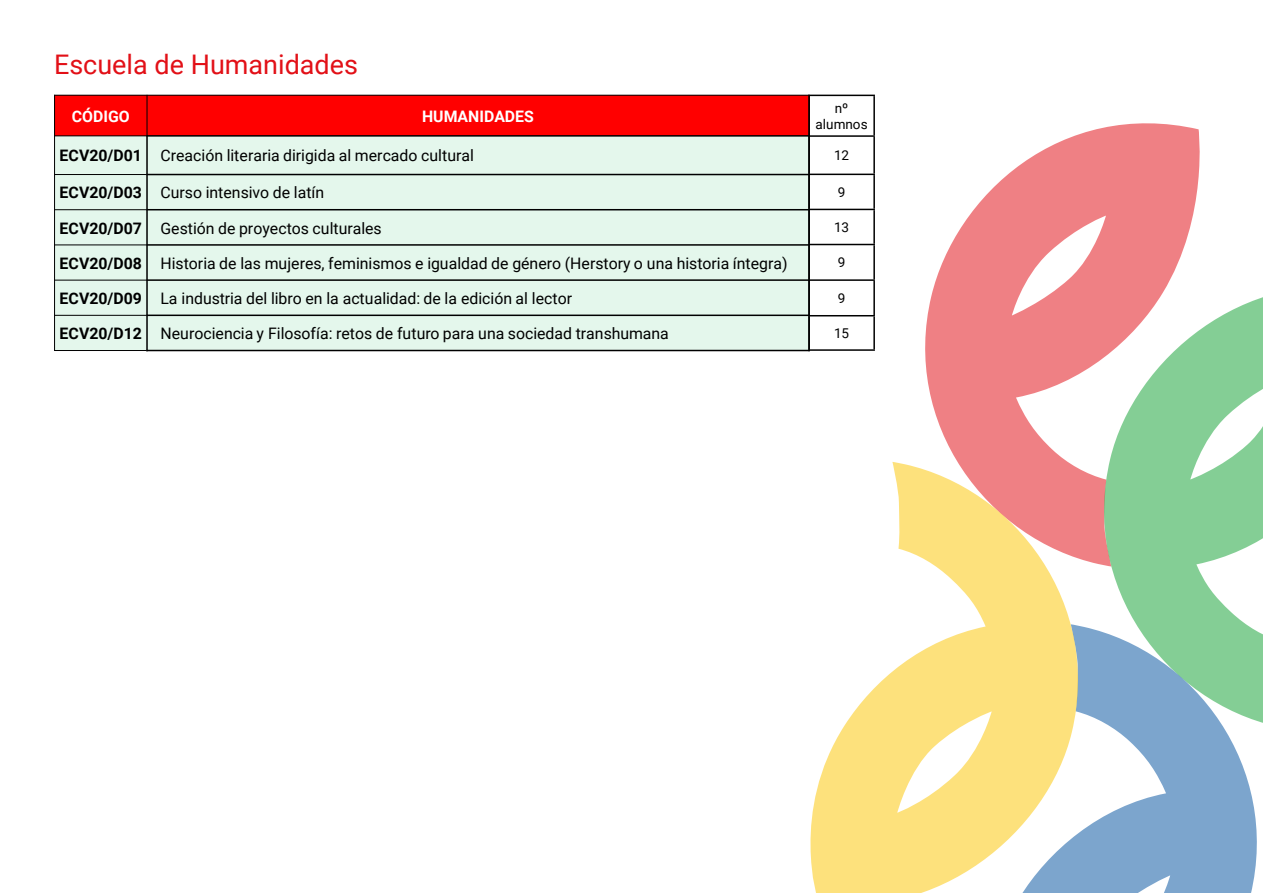
<style>
.page{position:relative;width:1263px;height:893px;background:#fff}
.page>*{position:absolute;margin:0;border:0;box-sizing:border-box;transform-origin:0 0}
.t1{font:27px "Roboto";color:#e21017}
.t2{font:15.9px "Roboto";color:#000}
.t3{font:700 15.9px "Roboto";color:#fff}
.t4{font:13.5px/16.2px "Roboto";color:#000;text-align:center}
.s1{font-weight:700}
</style>
<div class="page">
<div style="left:55px;top:95px;width:92px;height:41px;background:#f00"></div>
<div style="left:147px;top:95px;width:662px;height:41px;background:#f00"></div>
<div style="left:55px;top:136px;width:92px;height:39px;background:#e4f7ec"></div>
<div style="left:147px;top:136px;width:662px;height:39px;background:#e4f7ec"></div>
<div style="left:55px;top:175px;width:92px;height:35px;background:#e4f7ec"></div>
<div style="left:147px;top:175px;width:662px;height:35px;background:#e4f7ec"></div>
<div style="left:55px;top:210px;width:92px;height:35px;background:#e4f7ec"></div>
<div style="left:147px;top:210px;width:662px;height:35px;background:#e4f7ec"></div>
<div style="left:55px;top:245px;width:92px;height:35px;background:#e4f7ec"></div>
<div style="left:147px;top:245px;width:662px;height:35px;background:#e4f7ec"></div>
<div style="left:55px;top:280px;width:92px;height:35px;background:#e4f7ec"></div>
<div style="left:147px;top:280px;width:662px;height:35px;background:#e4f7ec"></div>
<div style="left:55px;top:315px;width:92px;height:35px;background:#e4f7ec"></div>
<div style="left:147px;top:315px;width:662px;height:35px;background:#e4f7ec"></div>
<hr style="left:147px;top:95px;width:1px;height:40px;background:#000">
<hr style="left:146px;top:135px;width:2px;height:216px;background:#000">
<hr style="left:54px;top:135px;width:92px;height:1px;background:#000">
<hr style="left:146px;top:135px;width:664px;height:2px;background:#000">
<hr style="left:54px;top:174px;width:92px;height:1px;background:#000">
<hr style="left:146px;top:174px;width:664px;height:1px;background:#000">
<hr style="left:54px;top:209px;width:92px;height:1px;background:#000">
<hr style="left:146px;top:209px;width:664px;height:1px;background:#000">
<hr style="left:54px;top:245px;width:92px;height:1px;background:#000">
<hr style="left:146px;top:244px;width:664px;height:2px;background:#000">
<hr style="left:54px;top:280px;width:92px;height:1px;background:#000">
<hr style="left:146px;top:279px;width:664px;height:2px;background:#000">
<hr style="left:54px;top:315px;width:92px;height:1px;background:#000">
<hr style="left:146px;top:315px;width:664px;height:1px;background:#000">
<hr style="left:54px;top:95px;width:1px;height:256px;background:#000">
<hr style="left:54px;top:95px;width:755px;height:1px;background:#000">
<hr style="left:54px;top:350px;width:92px;height:1px;background:#000">
<hr style="left:146px;top:350px;width:664px;height:1px;background:#000">
<svg style="left:925px;top:123px;width:275px;height:339px;fill:#ef8084"></svg>
<svg style="left:1080px;top:268px;width:183px;height:356px;fill:#84ce95"></svg>
<svg style="left:1102px;top:624px;width:161px;height:269px;fill:#7ca5cd"></svg>
<svg style="left:810px;top:462px;width:292px;height:431px;fill:#fde17c"></svg>
<hr style="left:808px;top:95px;width:67px;height:1px;background:#000">
<hr style="left:808px;top:96px;width:2px;height:39px;background:#000">
<hr style="left:873px;top:96px;width:2px;height:39px;background:#000">
<hr style="left:808px;top:135px;width:67px;height:2px;background:#000">
<hr style="left:808px;top:137px;width:2px;height:37px;background:#000">
<hr style="left:873px;top:137px;width:2px;height:37px;background:#000">
<hr style="left:808px;top:174px;width:67px;height:1px;background:#000">
<hr style="left:808px;top:175px;width:2px;height:34px;background:#000">
<hr style="left:873px;top:175px;width:2px;height:34px;background:#000">
<hr style="left:808px;top:209px;width:67px;height:1px;background:#000">
<hr style="left:808px;top:210px;width:2px;height:34px;background:#000">
<hr style="left:873px;top:210px;width:2px;height:34px;background:#000">
<hr style="left:808px;top:244px;width:67px;height:1px;background:#000">
<hr style="left:808px;top:245px;width:2px;height:34px;background:#000">
<hr style="left:873px;top:245px;width:2px;height:34px;background:#000">
<hr style="left:808px;top:279px;width:67px;height:2px;background:#000">
<hr style="left:808px;top:281px;width:2px;height:34px;background:#000">
<hr style="left:873px;top:281px;width:2px;height:34px;background:#000">
<hr style="left:808px;top:315px;width:67px;height:1px;background:#000">
<hr style="left:808px;top:316px;width:2px;height:33px;background:#000">
<hr style="left:873px;top:316px;width:2px;height:33px;background:#000">
<hr style="left:808px;top:349px;width:67px;height:2px;background:#000">
<h1 class="t1" style="left:54px;top:46px;width:306px">Escuela de Humanidades</h1>
<p class="t3" style="left:72px;top:105px;width:60px">CÓDIGO</p>
<p class="t3" style="left:422px;top:105px;width:113px">HUMANIDADES</p>
<p class="t2" style="left:60px;top:145px;width:416px"><span class="s1">ECV20/D01</span> Creación literaria dirigida al mercado cultural</p>
<p class="t2" style="left:60px;top:182px;width:266px"><span class="s1">ECV20/D03</span> Curso intensivo de latín</p>
<p class="t2" style="left:60px;top:217px;width:323px"><span class="s1">ECV20/D07</span> Gestión de proyectos culturales</p>
<p class="t2" style="left:60px;top:252px;width:729px"><span class="s1">ECV20/D08</span> Historia de las mujeres, feminismos e igualdad de género (Herstory o una historia íntegra)</p>
<p class="t2" style="left:60px;top:287px;width:514px"><span class="s1">ECV20/D09</span> La industria del libro en la actualidad: de la edición al lector</p>
<p class="t2" style="left:60px;top:322px;width:611px"><span class="s1">ECV20/D12</span> Neurociencia y Filosofía: retos de futuro para una sociedad transhumana</p>
<p class="t4" style="left:816px;top:99px;width:54px">nº alumnos</p>
<p class="t4" style="left:834px;top:147px;width:17px">12</p>
<p class="t4" style="left:838px;top:184px;width:9px">9</p>
<p class="t4" style="left:834px;top:219px;width:17px">13</p>
<p class="t4" style="left:838px;top:254px;width:9px">9</p>
<p class="t4" style="left:838px;top:290px;width:9px">9</p>
<p class="t4" style="left:834px;top:325px;width:17px">15</p>
</div>
